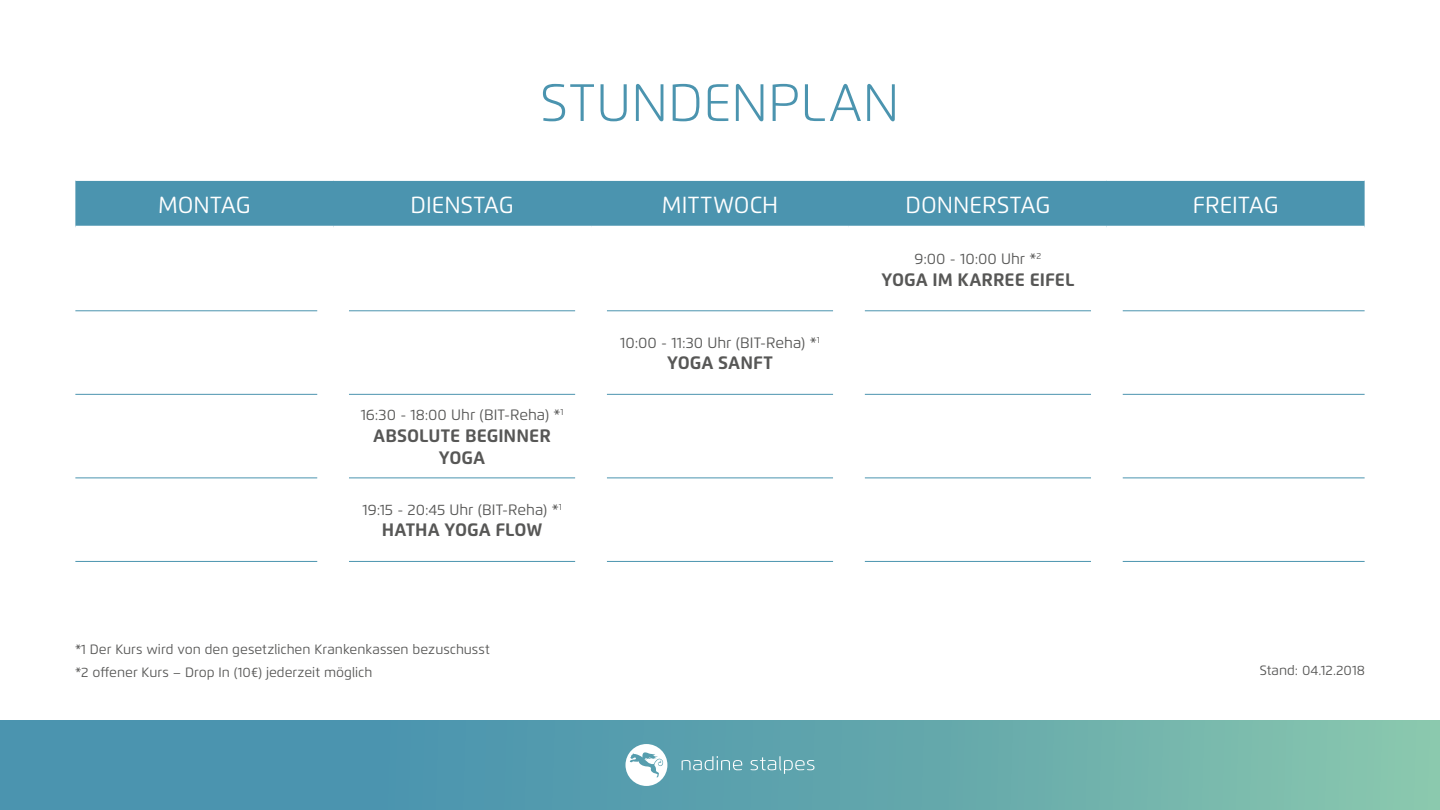
<style>
.page{position:relative;width:1440px;height:810px;background:#fff}
.page>*{position:absolute;margin:0;border:0;box-sizing:border-box;transform-origin:0 0}
.t1{font:300 52.5px "Flexo";color:#4b94af}
.t2{font:23.25px "Flexo";color:#fff}
.t3{font:700 18px/21.6px "Flexo";color:#575756;text-align:center}
.t4{font:15px "Flexo";color:#575756}
.t5{font:13.5px/22.5px "Flexo";color:#575756}
</style>
<div class="page">
<div style="left:0;top:720px;width:1440px;height:90px;background:linear-gradient(to right,#3e89af,#81c0ac)"></div>
<svg style="left:682px;top:756px;width:60px;height:14px"></svg>
<svg style="left:751px;top:756px;width:63px;height:18px"></svg>
<svg style="left:625px;top:744px;width:42px;height:42px"></svg>
<div style="left:75px;top:181px;width:1290px;height:45px;background:#4b94af"></div>
<hr style="left:75px;top:310px;width:242px;height:1px;background:#4b94af">
<hr style="left:349px;top:310px;width:226px;height:1px;background:#4b94af">
<hr style="left:607px;top:310px;width:226px;height:1px;background:#4b94af">
<hr style="left:865px;top:310px;width:226px;height:1px;background:#4b94af">
<hr style="left:1123px;top:310px;width:242px;height:1px;background:#4b94af">
<hr style="left:75px;top:394px;width:242px;height:1px;background:#4b94af">
<hr style="left:349px;top:394px;width:226px;height:1px;background:#4b94af">
<hr style="left:607px;top:394px;width:226px;height:1px;background:#4b94af">
<hr style="left:865px;top:394px;width:226px;height:1px;background:#4b94af">
<hr style="left:1123px;top:394px;width:242px;height:1px;background:#4b94af">
<hr style="left:75px;top:478px;width:242px;height:1px;background:#4b94af">
<hr style="left:349px;top:478px;width:226px;height:1px;background:#4b94af">
<hr style="left:607px;top:478px;width:226px;height:1px;background:#4b94af">
<hr style="left:865px;top:478px;width:226px;height:1px;background:#4b94af">
<hr style="left:1123px;top:478px;width:242px;height:1px;background:#4b94af">
<hr style="left:75px;top:561px;width:242px;height:1px;background:#4b94af">
<hr style="left:349px;top:561px;width:226px;height:1px;background:#4b94af">
<hr style="left:607px;top:561px;width:226px;height:1px;background:#4b94af">
<hr style="left:865px;top:561px;width:226px;height:1px;background:#4b94af">
<hr style="left:1123px;top:561px;width:242px;height:1px;background:#4b94af">
<h1 class="t1" style="left:541px;top:71px;width:360px">STUNDENPLAN</h1>
<h2 class="t2" style="left:158px;top:191px;width:94px">MONTAG</h2>
<h2 class="t2" style="left:411px;top:191px;width:105px">DIENSTAG</h2>
<h2 class="t2" style="left:662px;top:191px;width:118px">MITTWOCH</h2>
<h2 class="t2" style="left:906px;top:191px;width:146px">DONNERSTAG</h2>
<h2 class="t2" style="left:1193px;top:191px;width:87px">FREITAG</h2>
<p class="t4" style="left:915px;top:250px;width:128px">9:00 - 10:00 Uhr *<sup>2</sup></p>
<h3 class="t3" style="left:881px;top:269px;width:194px">YOGA IM KARREE EIFEL</h3>
<p class="t4" style="left:361px;top:406px;width:204px">16:30 - 18:00 Uhr (BIT-Reha) *<sup>1</sup></p>
<h3 class="t3" style="left:373px;top:425px;width:179px">ABSOLUTE BEGINNER<br>YOGA</h3>
<p class="t4" style="left:363px;top:500px;width:201px">19:15 - 20:45 Uhr (BIT-Reha) *<sup>1</sup></p>
<h3 class="t3" style="left:382px;top:519px;width:162px">HATHA YOGA FLOW</h3>
<p class="t5" style="left:75px;top:638px;width:416px">*1 Der Kurs wird von den gesetzlichen Krankenkassen bezuschusst *2 offener Kurs – Drop In (10€) jederzeit möglich</p>
<p class="t4" style="left:620px;top:333px;width:201px">10:00 - 11:30 Uhr (BIT-Reha) *<sup>1</sup></p>
<h3 class="t3" style="left:667px;top:352px;width:107px">YOGA SANFT</h3>
<p class="t5" style="left:1260px;top:659px;width:107px">Stand: 04.12.2018</p>
</div>
